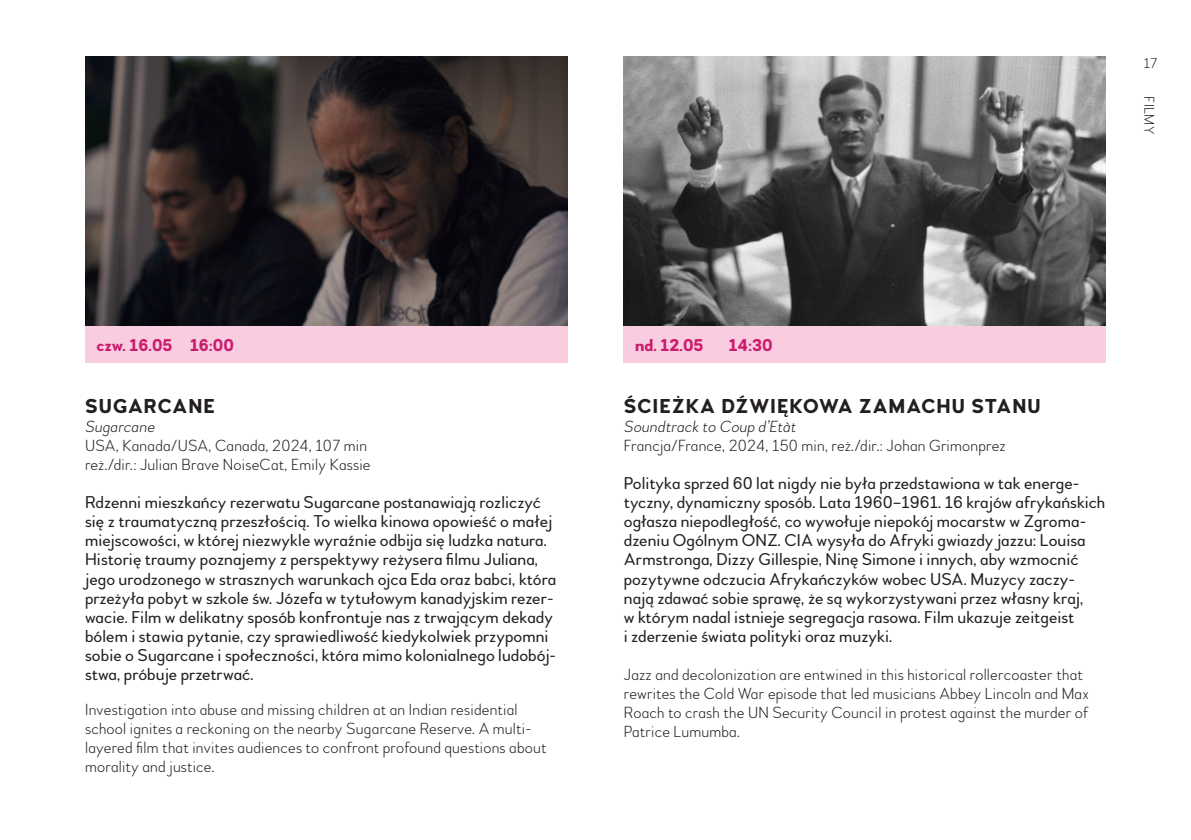
<style>
.page{position:relative;width:1191px;height:840px;background:#fff}
.page>*{position:absolute;margin:0;border:0;box-sizing:border-box;transform-origin:0 0}
.tytuł_filmu_PL{font:700 20px "Woodford Bourne";letter-spacing:.05em;color:#231f20}
.opis_filmu_PL{font:17px/19px "Woodford Bourne";letter-spacing:.005em;color:#231f20}
.lista_konkursow_tytul_PL{font:700 17px "Woodford Bourne";color:#cb1b6f}
.opis_filmu_EN{font:100 16px/19px "Woodford Bourne";letter-spacing:.015em;color:#231f20}
.creditsy{font:100 16px "Woodford Bourne";letter-spacing:.015em;color:#231f20}
.tytuł_filmu_PL-2{font:italic 100 16px "Woodford Bourne";letter-spacing:.015em;color:#231f20}
.opis_filmu_PL-2{font:100 14px "Woodford Bourne";letter-spacing:.03em;color:#231f20}
</style>
<div class="page">
<img style="left:624px;top:57px;width:482px;height:269px">
<img style="left:85px;top:57px;width:482px;height:269px">
<div style="left:85px;top:326px;width:482px;height:37px;background:#f9ccdf"></div>
<div style="left:624px;top:326px;width:482px;height:37px;background:#f9ccdf"></div>
<p class="opis_filmu_PL-2" style="left:1143px;top:55px;width:15px">17</p>
<p class="opis_filmu_PL-2" style="left:1157px;top:96px;width:39px;rotate:90deg">FILMY</p>
<p class="lista_konkursow_tytul_PL" style="left:96px;top:334px;width:139px">czw. 16.05 16:00</p>
<p class="lista_konkursow_tytul_PL" style="left:635px;top:334px;width:70px">nd. 12.05</p>
<p class="lista_konkursow_tytul_PL" style="left:729px;top:334px;width:45px">14:30</p>
<p class="tytuł_filmu_PL" style="left:85px;top:394px;width:131px">SUGARCANE</p>
<p class="tytuł_filmu_PL-2" style="left:85px;top:417px;width:71px">Sugarcane</p>
<p class="creditsy" style="left:85px;top:436px;width:284px">USA, Kanada/USA, Canada, 2024, 107 min</p>
<p class="creditsy" style="left:85px;top:455px;width:287px">reż./dir.: Julian Brave NoiseCat, Emily Kassie</p>
<p class="opis_filmu_PL" style="left:85px;top:493px;width:473px">Rdzenni mieszkańcy rezerwatu Sugarcane postanawiają rozliczyć się z traumatyczną przeszłością. To wielka kinowa opowieść o małej miejscowości, w której niezwykle wyraźnie odbija się ludzka natura.<br>Historię traumy poznajemy z perspektywy reżysera filmu Juliana, jego urodzonego w strasznych warunkach ojca Eda oraz babci, która przeżyła pobyt w szkole św. Józefa w tytułowym kanadyjskim rezer&shy;wacie. Film w delikatny sposób konfrontuje nas z trwającym dekady bólem i stawia pytanie, czy sprawiedliwość kiedykolwiek przypomni sobie o Sugarcane i społeczności, która mimo kolonialnego ludobój&shy;stwa, próbuje przetrwać.</p>
<p class="opis_filmu_EN" style="left:85px;top:699px;width:463px">Investigation into abuse and missing children at an Indian residential school ignites a reckoning on the nearby Sugarcane Reserve. A multi&shy;layered film that invites audiences to confront profound questions about morality and justice.</p>
<p class="tytuł_filmu_PL" style="left:624px;top:394px;width:418px">ŚCIEŻKA DŹWIĘKOWA ZAMACHU STANU</p>
<p class="tytuł_filmu_PL-2" style="left:624px;top:417px;width:174px">Soundtrack to Coup d’Etàt</p>
<p class="creditsy" style="left:624px;top:436px;width:383px">Francja/France, 2024, 150 min, reż./dir.: Johan Grimonprez</p>
<p class="opis_filmu_PL" style="left:624px;top:474px;width:483px">Polityka sprzed 60 lat nigdy nie była przedstawiona w tak energe&shy;tyczny, dynamiczny sposób. Lata 1960–1961. 16 krajów afrykańskich ogłasza niepodległość, co wywołuje niepokój mocarstw w Zgroma&shy;dzeniu Ogólnym ONZ. CIA wysyła do Afryki gwiazdy jazzu: Louisa Armstronga, Dizzy Gillespie, Ninę Simone i innych, aby wzmocnić pozytywne odczucia Afrykańczyków wobec USA. Muzycy zaczy&shy;nają zdawać sobie sprawę, że są wykorzystywani przez własny kraj,<br>w którym nadal istnieje segregacja rasowa. Film ukazuje zeitgeist<br>i zderzenie świata polityki oraz muzyki.</p>
<p class="opis_filmu_EN" style="left:624px;top:664px;width:466px">Jazz and decolonization are entwined in this historical rollercoaster that rewrites the Cold War episode that led musicians Abbey Lincoln and Max Roach to crash the UN Security Council in protest against the murder of Patrice Lumumba.</p>
</div>
